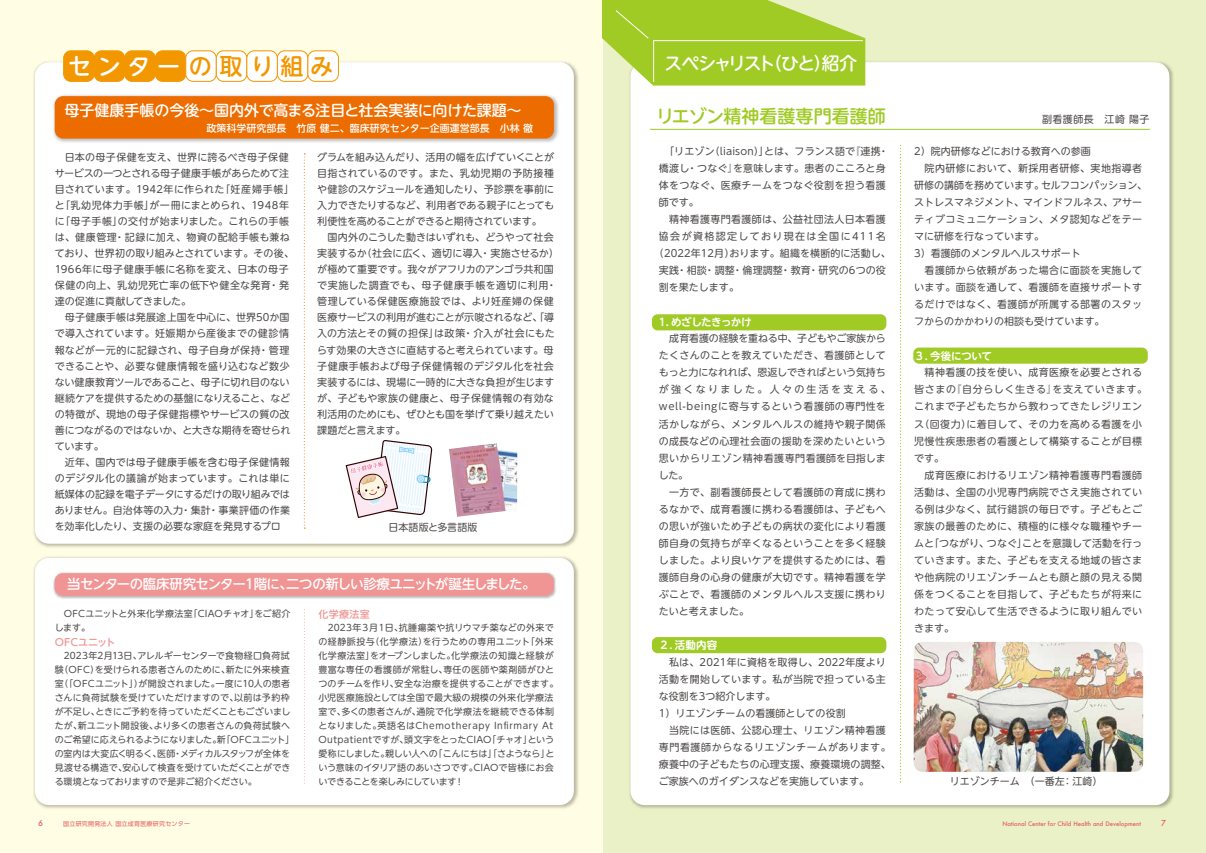
<style>
.page{position:relative;width:1206px;height:853px;background:#fff}
.page>*{position:absolute;margin:0;border:0;box-sizing:border-box;transform-origin:0 0}
.t1{font:500 23.1px "UD Shin M Go Pro";letter-spacing:.28em;color:#f39700}
.t2{font:500 18px "UD Shin M Go Pro";color:#a0ca24}
.t3{font:500 17.7px "UD Shin M Go Pro";letter-spacing:-.1em;color:#fff}
.t4{font:500 15px "UD Shin M Go Pro";letter-spacing:-.005em;color:#fff}
.t5{font:500 13.4px "UD Shin M Go Pro";letter-spacing:-.065em;color:#fff}
.t6{font:700 10.5px "UD Shin M Go Pro De";letter-spacing:-.025em;color:#fff}
.t7{font:10px/17px "UD Shin M Go Pro";letter-spacing:.03em;color:#4c4948}
.t8{font:10px/16px "UD Shin M Go Pro";color:#4c4948}
.t9{font:10px/16px "UD Shin M Go Pro";letter-spacing:.01em;color:#4c4948}
.t10{font:500 10px "UD Shin M Go Pro";color:#fff}
.t11{font:10px "UD Shin M Go Pro";letter-spacing:.135em;color:#4c4948}
.t12{font:500 10px "UD Shin M Go Pro";letter-spacing:.015em;color:#f09594}
.t13{font:10px "UD Shin M Go Pro";letter-spacing:-.005em;color:#4c4948}
.t14{font:9px/14px "UD Shin M Go Pro";letter-spacing:.01em;color:#4c4948}
.t15{font:500 8px "Futura";color:#e36062}
.t16{font:500 6px "Futura";color:#e36062}
.t17{font:6px "UD Shin Go Pro";letter-spacing:.04em;color:#e36062}
.s1{color:#fff}
</style>
<div class="page">
<div style="left:602px;top:0;width:603px;height:853px;background:#eaf1c7"></div>
<div style="left:0;top:0;width:602px;height:853px;background:#fffde3"></div>
<img style="left:34px;top:61px;width:545px;height:486px">
<div style="left:35px;top:62px;width:538px;height:482px;background:#fff;border-radius:14px"></div>
<img style="left:34px;top:557px;width:545px;height:252px">
<div style="left:35px;top:558px;width:538px;height:247px;background:#fff;border-radius:14px"></div>
<div style="left:630px;top:62px;width:539px;height:743px;background:#fff;border-radius:14px"></div>
<svg style="left:345px;top:440px;width:87px;height:78px"></svg>
<img style="left:449px;top:443px;width:68px;height:74px">
<img style="left:913px;top:642px;width:229px;height:130px">
<div style="left:64px;top:51px;width:30px;height:30px;background:#f39700;border-radius:7px"></div>
<div style="left:63px;top:50px;width:31px;height:32px;border:1px solid #f39700;border-radius:7px"></div>
<div style="left:94px;top:51px;width:31px;height:30px;background:#f39700;border-radius:7px"></div>
<div style="left:94px;top:50px;width:31px;height:32px;border:1px solid #f39700;border-radius:7px"></div>
<div style="left:125px;top:51px;width:30px;height:30px;background:#f39700;border-radius:7px"></div>
<div style="left:124px;top:50px;width:32px;height:32px;border:1px solid #f39700;border-radius:7px"></div>
<div style="left:155px;top:51px;width:31px;height:30px;background:#f39700;border-radius:7px"></div>
<div style="left:155px;top:50px;width:31px;height:32px;border:1px solid #f39700;border-radius:7px"></div>
<div style="left:186px;top:51px;width:30px;height:30px;background:#fff;border-radius:7px"></div>
<div style="left:185px;top:50px;width:32px;height:32px;border:1px solid #f39700;border-radius:7px"></div>
<div style="left:277px;top:51px;width:31px;height:30px;background:#fff;border-radius:7px"></div>
<div style="left:277px;top:50px;width:31px;height:32px;border:1px solid #f39700;border-radius:7px"></div>
<div style="left:308px;top:51px;width:30px;height:30px;background:#fff;border-radius:7px"></div>
<div style="left:307px;top:50px;width:32px;height:32px;border:1px solid #f39700;border-radius:7px"></div>
<div style="left:216px;top:51px;width:31px;height:30px;background:#fff;border-radius:7px"></div>
<div style="left:216px;top:50px;width:31px;height:32px;border:1px solid #f39700;border-radius:7px"></div>
<div style="left:247px;top:51px;width:30px;height:30px;background:#fff;border-radius:7px"></div>
<div style="left:246px;top:50px;width:32px;height:32px;border:1px solid #f39700;border-radius:7px"></div>
<img style="left:53px;top:94px;width:506px;height:49px">
<div style="left:55px;top:96px;width:499px;height:43px;background:#ed6c00;border-radius:9px"></div>
<svg style="left:304px;top:153px;width:1px;height:375px"></svg>
<svg style="left:602px;top:0;width:263px;height:86px;background:#abd03e"></svg>
<hr style="left:650px;top:129px;width:499px;height:1px;background:#a0ca24">
<div style="left:651px;top:314px;width:235px;height:16px;background:#a0ca24;border-radius:6px"></div>
<div style="left:913px;top:347px;width:234px;height:17px;background:#a0ca24;border-radius:6px"></div>
<div style="left:651px;top:637px;width:235px;height:16px;background:#a0ca24;border-radius:6px"></div>
<svg style="left:304px;top:609px;width:1px;height:175px"></svg>
<img style="left:53px;top:572px;width:503px;height:27px">
<div style="left:55px;top:573px;width:499px;height:23px;background:#f09594;border-radius:8px"></div>
<h1 class="t1" style="left:68px;top:47px;width:266px"><span class="s1">センター</span>の取り組み</h1>
<h3 class="t4" style="left:64px;top:98px;width:458px">母子健康手帳の今後～国内外で高まる注目と社会実装に向けた課題～</h3>
<p class="t10" style="left:206px;top:120px;width:328px">政策科学研究部長　竹原 健二、臨床研究センター企画運営部長　小林 徹</p>
<p class="t9" style="left:55px;top:149px;width:241px">　日本の母子保健を支え、世界に誇るべき母子保健サービスの一つとされる母子健康手帳があらためて注目されています。1942年に作られた「妊産婦手帳」と「乳幼児体力手帳」が一冊にまとめられ、1948年に「母子手帳」の交付が始まりました。これらの手帳は、健康管理・記録に加え、物資の配給手帳も兼ねており、世界初の取り組みとされています。その後、<br>1966年に母子健康手帳に名称を変え、日本の母子保健の向上、乳幼児死亡率の低下や健全な発育・発達の促進に貢献してきました。<br>　母子健康手帳は発展途上国を中心に、世界50か国で導入されています。妊娠期から産後までの健診情報などが一元的に記録され、母子自身が保持・管理できることや、必要な健康情報を盛り込むなど数少ない健康教育ツールであること、母子に切れ目のない継続ケアを提供するための基盤になりえること、などの特徴が、現地の母子保健指標やサービスの質の改善につながるのではないか、と大きな期待を寄せられています。<br>　近年、国内では母子健康手帳を含む母子保健情報のデジタル化の議論が始まっています。これは単に紙媒体の記録を電子データにするだけの取り組みではありません。自治体等の入力・集計・事業評価の作業を効率化したり、支援の必要な家庭を発見するプロ</p>
<p class="t8" style="left:317px;top:149px;width:243px">グラムを組み込んだり、活用の幅を広げていくことが目指されているのです。また、乳幼児期の予防接種や健診のスケジュールを通知したり、予診票を事前に入力できたりするなど、利用者である親子にとっても利便性を高めることができると期待されています。<br>　国内外のこうした動きはいずれも、どうやって社会実装するか（社会に広く、適切に導入・実施させるか）が極めて重要です。我々がアフリカのアンゴラ共和国で実施した調査でも、母子健康手帳を適切に利用・管理している保健医療施設では、より妊産婦の保健医療サービスの利用が進むことが示唆されるなど、「導入の方法とその質の担保」は政策・介入が社会にもたらす効果の大きさに直結すると考えられています。母子健康手帳および母子保健情報のデジタル化を社会実装するには、現場に一時的に大きな負担が生じますが、子どもや家族の健康と、母子保健情報の有効な利活用のためにも、ぜひとも国を挙げて乗り越えたい課題だと言えます。</p>
<p class="t13" style="left:388px;top:519px;width:90px">日本語版と多言語版</p>
<h3 class="t5" style="left:67px;top:573px;width:470px">当センターの臨床研究センター１階に、二つの新しい診療ユニットが誕生しました。</h3>
<p class="t14" style="left:55px;top:606px;width:237px">　OFCユニットと外来化学療法室「CIAOチャオ」をご紹介します。</p>
<p class="t12" style="left:55px;top:634px;width:62px">OFCユニット</p>
<p class="t14" style="left:55px;top:648px;width:241px">　2023年2月13日、アレルギーセンターで食物経口負荷試験（OFC）を受けられる患者さんのために、新たに外来検査室（「OFCユニット」）が開設されました。一度に10人の患者さんに負荷試験を受けていただけますので、以前は予約枠が不足し、ときにご予約を待っていただくこともございましたが、新ユニット開設後、より多くの患者さんの負荷試験へのご希望に応えられるようになりました。新「OFCユニット」の室内は大変広く明るく、医師・メディカルスタッフが全体を見渡せる構造で、安心して検査を受けていただくことができる環境となっておりますので是非ご紹介ください。</p>
<p class="t12" style="left:318px;top:606px;width:53px">化学療法室</p>
<p class="t14" style="left:318px;top:620px;width:241px">　2023年３月１日、抗腫瘍薬や抗リウマチ薬などの外来での経静脈投与（化学療法）を行うための専用ユニット「外来化学療法室」をオープンしました。化学療法の知識と経験が豊富な専任の看護師が常駐し、専任の医師や薬剤師がひとつのチームを作り、安全な治療を提供することができます。小児医療施設としては全国で最大級の規模の外来化学療法室で、多くの患者さんが、通院で化学療法を継続できる体制となりました。英語名はChemotherapy Infirmary At<br>Outpatientですが、頭文字をとったCIAO「チャオ」という愛称にしました。親しい人への「こんにちは」「さようなら」という意味のイタリア語のあいさつです。CIAOで皆様にお会いできることを楽しみにしています！</p>
<h3 class="t3" style="left:664px;top:49px;width:194px">スペシャリスト（ひと）紹介</h3>
<h2 class="t2" style="left:656px;top:101px;width:231px">リエゾン精神看護専門看護師</h2>
<p class="t7" style="left:659px;top:143px;width:231px">　「リエゾン（liaison）」とは、フランス語で『連携・</p>
<p class="t7" style="left:659px;top:160px;width:228px">橋渡し・つなぐ』を意味します。患者のこころと身</p>
<p class="t7" style="left:659px;top:177px;width:228px">体をつなぐ、医療チームをつなぐ役割を担う看護</p>
<p class="t7" style="left:659px;top:194px;width:41px">師です。</p>
<p class="t7" style="left:659px;top:211px;width:228px">　精神看護専門看護師は、公益社団法人日本看護</p>
<p class="t11" style="left:659px;top:228px;width:228px">協会が資格認定しており現在は全国に411名</p>
<p class="t9" style="left:654px;top:245px;width:238px">（2022年12月）おります。組織を横断的に活動し、</p>
<p class="t9" style="left:659px;top:262px;width:228px">実践・相談・調整・倫理調整・教育・研究の6つの役</p>
<p class="t8" style="left:659px;top:279px;width:81px">割を果たします。</p>
<p class="t6" style="left:659px;top:313px;width:94px">1．めざしたきっかけ</p>
<p class="t7" style="left:659px;top:330px;width:233px">　成育看護の経験を重ねる中、子どもやご家族からたくさんのことを教えていただき、看護師としてもっと力になれれば、恩返しできればという気持ちが強くなりました。人々の生活を支える、well-beingに寄与するという看護師の専門性を活かしながら、メンタルヘルスの維持や親子関係の成長などの心理社会面の援助を深めたいという思いからリエゾン精神看護専門看護師を目指しました。<br>　一方で、副看護師長として看護師の育成に携わるなかで、成育看護に携わる看護師は、子どもへの思いが強いため子どもの病状の変化により看護師自身の気持ちが辛くなるということを多く経験しました。より良いケアを提供するためには、看護師自身の心身の健康が大切です。精神看護を学ぶことで、看護師のメンタルヘルス支援に携わりたいと考えました。</p>
<p class="t6" style="left:659px;top:636px;width:60px">２．活動内容</p>
<p class="t7" style="left:659px;top:653px;width:233px">　私は、2021年に資格を取得し、2022年度より活動を開始しています。私が当院で担っている主な役割を3つ紹介します。<br>1）リエゾンチームの看護師としての役割<br>　当院には医師、公認心理士、リエゾン精神看護専門看護師からなるリエゾンチームがあります。療養中の子どもたちの心理支援、療養環境の調整、ご家族へのガイダンスなどを実施しています。</p>
<p class="t7" style="left:1031px;top:111px;width:119px">　副看護師長　江崎 陽子</p>
<p class="t8" style="left:914px;top:143px;width:234px;line-height:17px">2）院内研修などにおける教育への参画<br>　院内研修において、新採用者研修、実地指導者研修の講師を務めています。セルフコンパッション、ストレスマネジメント、マインドフルネス、アサーティブコミュニケーション、メタ認知などをテーマに研修を行なっています。<br>3）看護師のメンタルヘルスサポート<br>　看護師から依頼があった場合に面談を実施しています。面談を通して、看護師を直接サポートするだけではなく、看護師が所属する部署のスタッフからのかかわりの相談も受けています。</p>
<p class="t6" style="left:914px;top:347px;width:79px">３．今後について</p>
<p class="t7" style="left:914px;top:364px;width:234px">　精神看護の技を使い、成育医療を必要とされる皆さまの『自分らしく生きる』を支えていきます。これまで子どもたちから教わってきたレジリエンス（回復力）に着目して、その力を高める看護を小児慢性疾患患者の看護として構築することが目標です。<br>　成育医療におけるリエゾン精神看護専門看護師活動は、全国の小児専門病院でさえ実施されている例は少なく、試行錯誤の毎日です。子どもとご家族の最善のために、積極的に様々な職種やチームと「つながり、つなぐ」ことを意識して活動を行っていきます。また、子どもを支える地域の皆さまや他病院のリエゾンチームとも顔と顔の見える関係をつくることを目指して、子どもたちが将来にわたって安心して生活できるように取り組んでいきます。</p>
<p class="t8" style="left:949px;top:773px;width:154px">リエゾンチーム　（一番左：江崎）</p>
<p class="t15" style="left:38px;top:818px;width:6px">6</p>
<p class="t17" style="left:63px;top:819px;width:128px">国立研究開発法人 国立成育医療研究センター</p>
<p class="t16" style="left:1002px;top:820px;width:140px">National Center for Child Health and Development</p>
<p class="t15" style="left:1161px;top:818px;width:6px">7</p>
</div>
